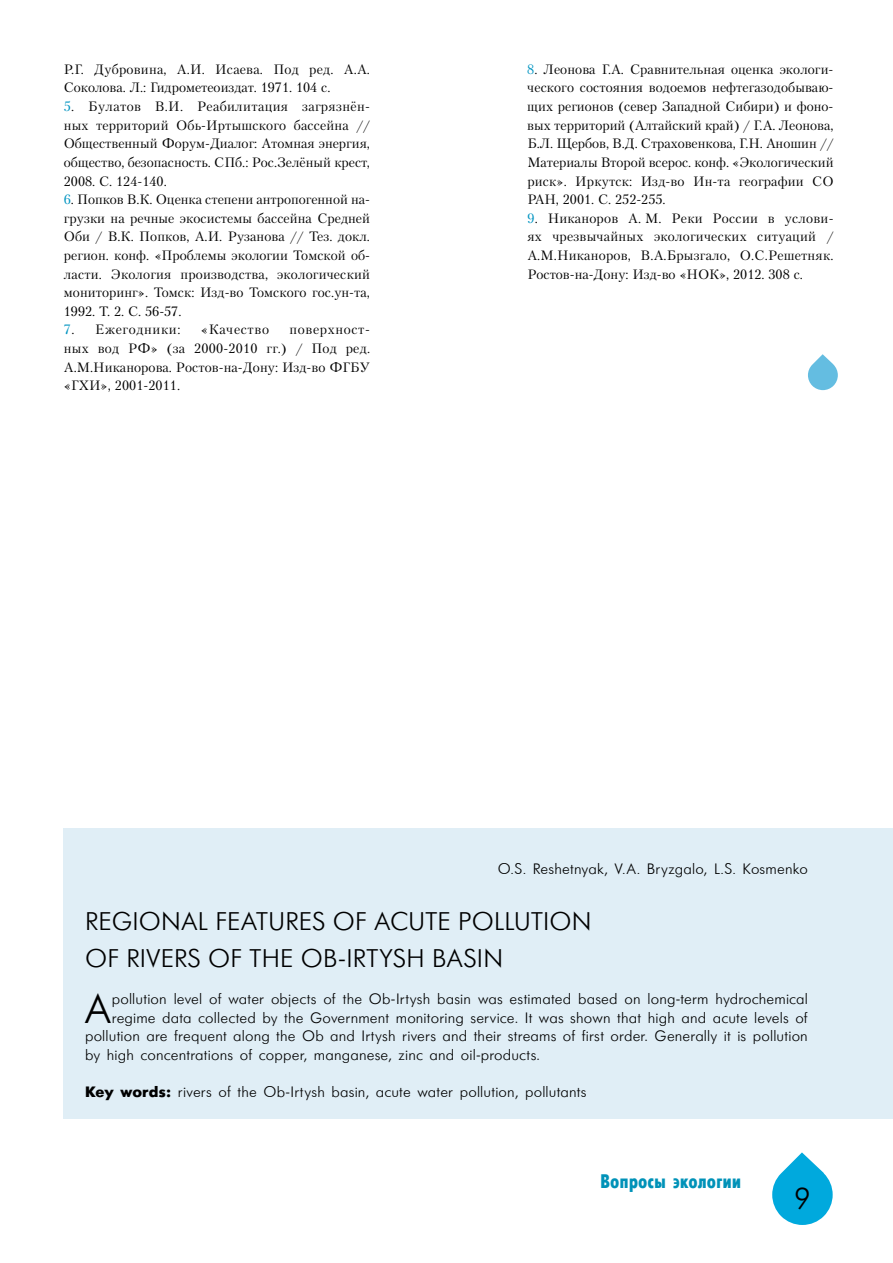
<style>
.page{position:relative;width:893px;height:1263px;background:#fff}
.page>*{position:absolute;margin:0;border:0;box-sizing:border-box;transform-origin:0 0}
.t1{font:41.55px "Futuris Cyrillic";color:#000}
.t2{font:30px "Futuris Cyrillic";color:#000}
.t3{font:25.5px/37.2px "Futuris C";letter-spacing:.01em;color:#000}
.t4{font:19.5px "Futuris X Cond C";color:#0092b8}
.t5{font:15px "Futuris Cyrillic";letter-spacing:.01em;color:#000}
.t6{font:15px "Futuris";letter-spacing:.01em;color:#000}
.t7{font:13.5px/18.6px "Petersburg C";letter-spacing:.005em;color:#000;text-align:justify}
.t8{font:13.5px "Petersburg C";letter-spacing:.045em;color:#000}
.s1{color:#0094c1}
.s2{font-style:italic}
.s3{font-weight:700}
</style>
<div class="page">
<svg style="left:772px;top:1152px;width:61px;height:73px"></svg>
<svg style="left:808px;top:354px;width:30px;height:36px"></svg>
<div style="left:64px;top:828px;width:829px;height:290px;background:#e0eef6"></div>
<p class="t7" style="left:64px;top:60px;width:308px">Р.Г. Дубровина, А.И. Исаева. Под ред. А.А.<br>Соколова. Л.: Гидрометеоиздат. 1971. 104 с.</p>
<p class="t7" style="left:64px;top:97px;width:308px"><span class="s1">5</span><span class="s2">.</span> Булатов В.И. Реабилитация загрязнён&shy;ных территорий Обь-Иртышского бассейна // Общественный Форум-Диалог: Атомная энергия, общество, безопасность. СПб.: Рос.Зелёный крест, 2008. С. 124-140.</p>
<p class="t7" style="left:64px;top:190px;width:308px"><span class="s1">6</span><span class="s2">.</span> Попков В.К. Оценка степени антропогенной на&shy;грузки на речные экосистемы бассейна Средней Оби / В.К. Попков, А.И. Рузанова // Тез. докл. регион. конф. «Проблемы экологии Томской об&shy;ласти. Экология производства, экологический мониторинг». Томск: Изд-во Томского гос.ун-та, 1992. Т. 2. С. 56-57.</p>
<p class="t8" style="left:64px;top:322px;width:118px"><span class="s1">7</span><span class="s2">.</span> Ежегодники:</p>
<p class="t8" style="left:201px;top:322px;width:70px">«Качество</p>
<p class="t7" style="left:64px;top:320px;width:308px;text-indent:226px">поверхност&shy;ных вод РФ» (за 2000-2010 гг.) / Под ред.<br>А.М.Никанорова. Ростов-на-Дону: Изд-во ФГБУ «ГХИ», 2001-2011.</p>
<p class="t7" style="left:527px;top:60px;width:308px"><span class="s1">8</span><span class="s2">.</span> Леонова Г.А. Сравнительная оценка экологи&shy;ческого состояния водоемов нефтегазодобываю&shy;щих регионов (север Западной Сибири) и фоно&shy;вых территорий (Алтайский край) / Г.А. Леонова, Б.Л. Щербов, В.Д. Страховенкова, Г.Н. Аношин // Материалы Второй всерос. конф. «Экологический риск». Иркутск: Изд-во Ин-та географии СО РАН, 2001. С. 252-255.</p>
<p class="t7" style="left:527px;top:209px;width:308px"><span class="s1">9</span><span class="s2">.</span> Никаноров А. М. Реки России в услови&shy;ях чрезвычайных экологических ситуаций / А.М.Никаноров, В.А.Брызгало, О.С.Решетняк.<br>Ростов-на-Дону: Изд-во «НОК», 2012. 308 с.</p>
<p class="t6" style="left:498px;top:861px;width:312px">O.S. Reshetnyak, V.A. Bryzgalo, L.S. Kosmenko</p>
<h3 class="t3" style="left:85px;top:903px;width:508px">REGIONAL FEATURES OF ACUTE POLLUTION<br>OF RIVERS OF THE OB-IRTYSH BASIN</h3>
<h1 class="t1" style="left:85px;top:987px;width:28px">A</h1>
<p class="t5" style="left:112px;top:991px;width:698px">pollution level of water objects of the Ob-Irtysh basin was estimated based on long-term hydrochemical</p>
<p class="t5" style="left:112px;top:1010px;width:698px">regime data collected by the Government monitoring service. It was shown that high and acute levels of</p>
<p class="t5" style="left:85px;top:1028px;width:724px">pollution are frequent along the Ob and Irtysh rivers and their streams of first order. Generally it is pollution</p>
<p class="t5" style="left:85px;top:1047px;width:457px">by high concentrations of copper, manganese, zinc and oil-products.</p>
<p class="t6" style="left:85px;top:1084px;width:503px"><span class="s3">Key words:</span> rivers of the Ob-Irtysh basin, acute water pollution, pollutants</p>
<h3 class="t4" style="left:600px;top:1170px;width:143px">Вопросы экологии</h3>
<h2 class="t2" style="left:794px;top:1183px;width:18px">9</h2>
</div>
